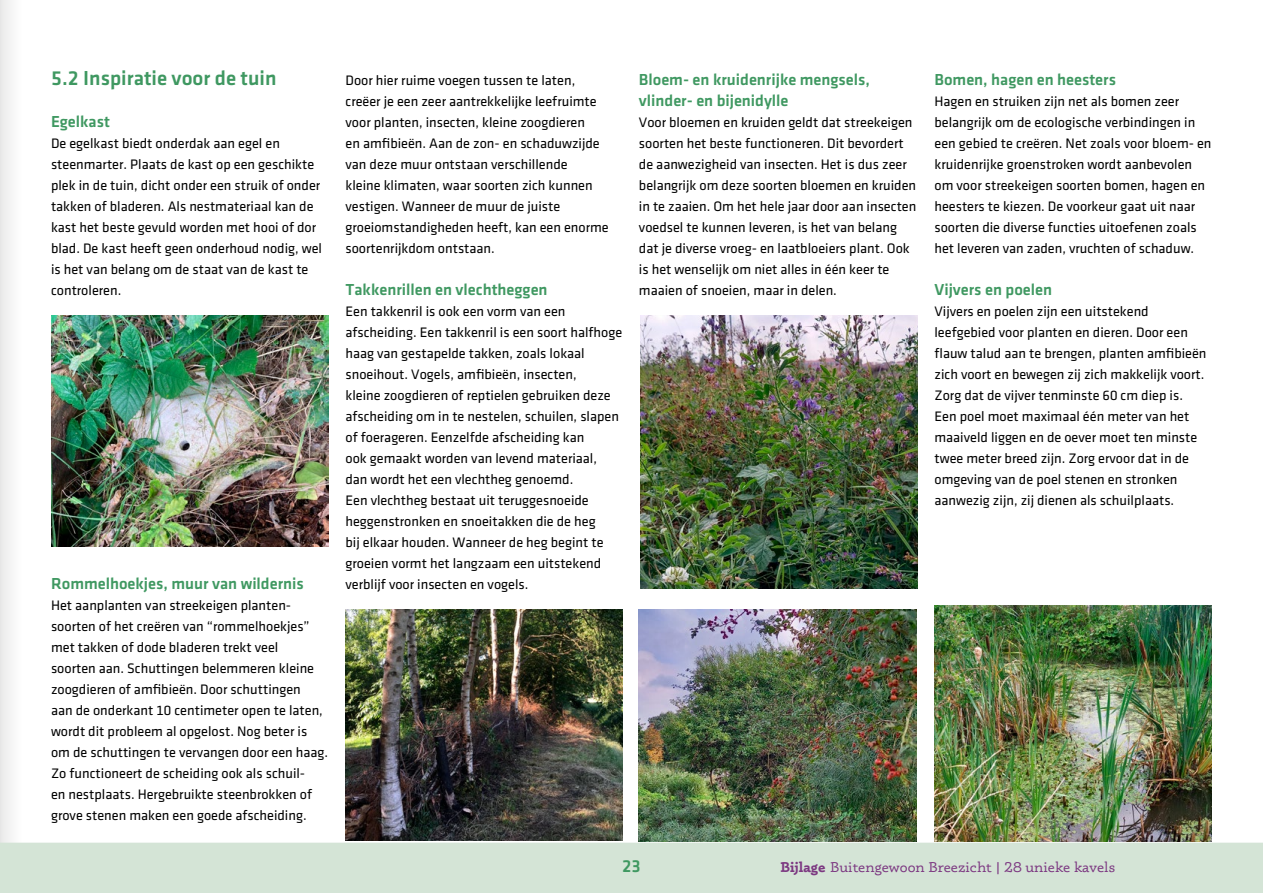
<style>
.page{position:relative;width:1263px;height:893px;background:#fff}
.page>*{position:absolute;margin:0;border:0;box-sizing:border-box;transform-origin:0 0}
.t1{font:21px "Klavika Medium TF";color:#3f9861}
.t2{font:18px "Klavika Medium TF";color:#3f9861}
.tussenkopje{font:16.5px/21px "Klavika Medium TF";color:#3f9861}
.tussenkopje-2{font:14.25px/21px "Klavika Regular TF";color:#000}
.t3{font:14.25px "Phoreus Cherokee";color:#7c3881}
.s1{font-weight:700}
</style>
<div class="page">
<div style="left:0;top:0;width:21px;height:893px;background:#f4f4f4"></div>
<img style="left:51px;top:316px;width:277px;height:231px">
<img style="left:640px;top:316px;width:277px;height:273px">
<img style="left:639px;top:609px;width:277px;height:146px">
<img style="left:934px;top:606px;width:278px;height:149px">
<img style="left:345px;top:609px;width:278px;height:146px">
<img style="left:0;top:755px;width:1263px;height:138px">
<h1 class="t1" style="left:51px;top:67px;width:227px">5.2 Inspiratie voor de tuin</h1>
<p class="tussenkopje" style="left:51px;top:111px;width:60px">Egelkast</p>
<p class="tussenkopje-2" style="left:51px;top:133px;width:273px">De egelkast biedt onderdak aan egel en steenmarter. Plaats de kast op een geschikte plek in de tuin, dicht onder een struik of onder takken of bladeren. Als nestmateriaal kan de kast het beste gevuld worden met hooi of dor blad. De kast heeft geen onderhoud nodig, wel is het van belang om de staat van de kast te controleren.</p>
<p class="tussenkopje" style="left:51px;top:573px;width:254px">Rommelhoekjes, muur van wildernis</p>
<p class="tussenkopje-2" style="left:51px;top:595px;width:279px">Het aanplanten van streekeigen planten&shy;soorten of het creëren van “rommelhoekjes” met takken of dode bladeren trekt veel<br>soorten aan. Schuttingen belemmeren kleine zoogdieren of amfibieën. Door schuttingen<br>aan de onderkant 10 centimeter open te laten, wordt dit probleem al opgelost. Nog beter is om de schuttingen te vervangen door een haag.<br>Zo functioneert de scheiding ook als schuil-<br>en nestplaats. Hergebruikte steenbrokken of grove stenen maken een goede afscheiding.</p>
<p class="tussenkopje-2" style="left:345px;top:70px;width:265px">Door hier ruime voegen tussen te laten, creëer je een zeer aantrekkelijke leefruimte voor planten, insecten, kleine zoogdieren<br>en amfibieën. Aan de zon- en schaduwzijde van deze muur ontstaan verschillende<br>kleine klimaten, waar soorten zich kunnen vestigen. Wanneer de muur de juiste groeiomstandigheden heeft, kan een enorme soortenrijkdom ontstaan.</p>
<p class="tussenkopje" style="left:345px;top:279px;width:204px">Takkenrillen en vlechtheggen</p>
<p class="tussenkopje-2" style="left:345px;top:301px;width:278px">Een takkenril is ook een vorm van een afscheiding. Een takkenril is een soort halfhoge haag van gestapelde takken, zoals lokaal snoeihout. Vogels, amfibieën, insecten,<br>kleine zoogdieren of reptielen gebruiken deze afscheiding om in te nestelen, schuilen, slapen of foerageren. Eenzelfde afscheiding kan<br>ook gemaakt worden van levend materiaal, dan wordt het een vlechtheg genoemd.<br>Een vlechtheg bestaat uit teruggesnoeide heggenstronken en snoeitakken die de heg<br>bij elkaar houden. Wanneer de heg begint te groeien vormt het langzaam een uitstekend verblijf voor insecten en vogels.</p>
<p class="tussenkopje" style="left:639px;top:69px;width:233px">Bloem- en kruidenrijke mengsels, vlinder- en bijenidylle</p>
<p class="tussenkopje-2" style="left:639px;top:112px;width:279px">Voor bloemen en kruiden geldt dat streekeigen soorten het beste functioneren. Dit bevordert de aanwezigheid van insecten. Het is dus zeer belangrijk om deze soorten bloemen en kruiden in te zaaien. Om het hele jaar door aan insecten voedsel te kunnen leveren, is het van belang dat je diverse vroeg- en laatbloeiers plant. Ook is het wenselijk om niet alles in één keer te maaien of snoeien, maar in delen.</p>
<p class="tussenkopje" style="left:934px;top:69px;width:183px">Bomen, hagen en heesters</p>
<p class="tussenkopje-2" style="left:934px;top:91px;width:279px">Hagen en struiken zijn net als bomen zeer belangrijk om de ecologische verbindingen in een gebied te creëren. Net zoals voor bloem- en kruidenrijke groenstroken wordt aanbevolen om voor streekeigen soorten bomen, hagen en heesters te kiezen. De voorkeur gaat uit naar soorten die diverse functies uitoefenen zoals het leveren van zaden, vruchten of schaduw.</p>
<p class="tussenkopje" style="left:934px;top:279px;width:119px">Vijvers en poelen</p>
<p class="tussenkopje-2" style="left:934px;top:301px;width:274px">Vijvers en poelen zijn een uitstekend leefgebied voor planten en dieren. Door een flauw talud aan te brengen, planten amfibieën zich voort en bewegen zij zich makkelijk voort.<br>Zorg dat de vijver tenminste 60 cm diep is.<br>Een poel moet maximaal één meter van het maaiveld liggen en de oever moet ten minste twee meter breed zijn. Zorg ervoor dat in de omgeving van de poel stenen en stronken aanwezig zijn, zij dienen als schuilplaats.</p>
<p class="t2" style="left:622px;top:856px;width:20px">23</p>
<p class="t3" style="left:780px;top:859px;width:336px"><span class="s1">Bijlage</span> Buitengewoon Breezicht | 28 unieke kavels</p>
</div>
